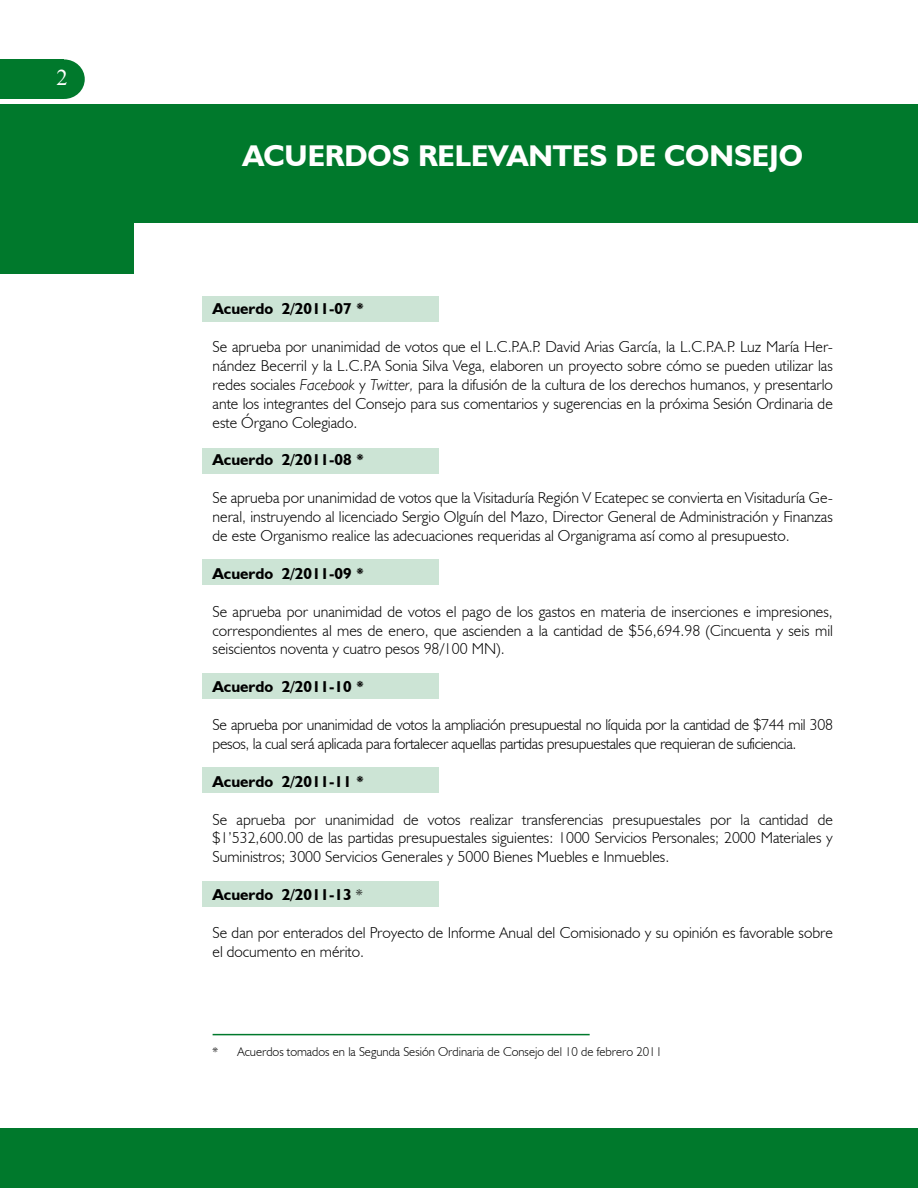
<style>
.page{position:relative;width:918px;height:1188px;background:#fff}
.page>*{position:absolute;margin:0;border:0;box-sizing:border-box;transform-origin:0 0}
.t1{font:700 30px "Humanist 521 BT";color:#fff}
.t2{font:22.5px "Times New Roman";color:#fff}
.t3{font:300 15.75px/18.9px "Humanist 521 BT";color:#000;text-align:justify}
.t4{font:300 15.75px/18.9px "Humanist 521 BT";letter-spacing:-.02em;color:#000}
.t5{font:700 15.75px "Humanist 521 BT";color:#000}
.t6{font:300 12.75px "Humanist 521 BT";color:#000}
.s1{font-style:italic}
.s2{font-weight:300}
</style>
<div class="page">
<div style="left:0;top:59px;width:64px;height:40px;background:#00792c"></div>
<div style="left:44px;top:59px;width:41px;height:40px;background:#00792c;border-radius:50%"></div>
<div style="left:0;top:1128px;width:918px;height:60px;background:#00792c"></div>
<div style="left:202px;top:297px;width:237px;height:25px;background:#cce4d5"></div>
<div style="left:202px;top:673px;width:237px;height:26px;background:#cce4d5"></div>
<div style="left:202px;top:767px;width:237px;height:26px;background:#cce4d5"></div>
<div style="left:202px;top:881px;width:237px;height:26px;background:#cce4d5"></div>
<div style="left:202px;top:448px;width:237px;height:25px;background:#cce4d5"></div>
<div style="left:202px;top:559px;width:237px;height:25px;background:#cce4d5"></div>
<div style="left:0;top:104px;width:918px;height:118px;background:#00792c"></div>
<div style="left:0;top:181px;width:133px;height:93px;background:#00792c"></div>
<hr style="left:213px;top:1034px;width:377px;height:1px;background:#00792c">
<h2 class="t2" style="left:57px;top:63px;width:13px">2</h2>
<h1 class="t1" style="left:242px;top:137px;width:562px">ACUERDOS RELEVANTES DE CONSEJO</h1>
<p class="t5" style="left:213px;top:299px;width:153px">Acuerdo 2/2011-07 *</p>
<p class="t3" style="left:213px;top:337px;width:622px">Se aprueba por unanimidad de votos que el L.C.P.A.P. David Arias García, la L.C.P.A.P. Luz María Her&shy;nández Becerril y la L.C.P.A Sonia Silva Vega, elaboren un proyecto sobre cómo se pueden utilizar las redes sociales <span class="s1">Facebook</span> y <span class="s1">Twitter,</span> para la difusión de la cultura de los derechos humanos, y presentarlo ante los integrantes del Consejo para sus comentarios y sugerencias en la próxima Sesión Ordinaria de este Órgano Colegiado.</p>
<p class="t5" style="left:213px;top:450px;width:153px">Acuerdo 2/2011-08 *</p>
<p class="t3" style="left:213px;top:488px;width:622px">Se aprueba por unanimidad de votos que la Visitaduría Región V Ecatepec se convierta en Visitaduría Ge&shy;neral, instruyendo al licenciado Sergio Olguín del Mazo, Director General de Administración y Finanzas de este Organismo realice las adecuaciones requeridas al Organigrama así como al presupuesto.</p>
<p class="t5" style="left:213px;top:564px;width:153px">Acuerdo 2/2011-09 *</p>
<p class="t3" style="left:213px;top:602px;width:622px">Se aprueba por unanimidad de votos el pago de los gastos en materia de inserciones e impresiones, correspondientes al mes de enero, que ascienden a la cantidad de $56,694.98 (Cincuenta y seis mil seiscientos noventa y cuatro pesos 98/100 MN).</p>
<p class="t5" style="left:213px;top:677px;width:153px">Acuerdo 2/2011-10 *</p>
<p class="t4" style="left:213px;top:715px;width:622px">Se aprueba por unanimidad de votos la ampliación presupuestal no líquida por la cantidad de $744 mil 308 pesos, la cual será aplicada para fortalecer aquellas partidas presupuestales que requieran de suficiencia.</p>
<p class="t5" style="left:213px;top:772px;width:153px">Acuerdo 2/2011-11 *</p>
<p class="t3" style="left:213px;top:809px;width:622px">Se aprueba por unanimidad de votos realizar transferencias presupuestales por la cantidad de $1’532,600.00 de las partidas presupuestales siguientes: 1000 Servicios Personales; 2000 Materiales y Suministros; 3000 Servicios Generales y 5000 Bienes Muebles e Inmuebles.</p>
<p class="t5" style="left:213px;top:885px;width:152px">Acuerdo 2/2011-13 <span class="s2">*</span></p>
<p class="t3" style="left:213px;top:923px;width:622px">Se dan por enterados del Proyecto de Informe Anual del Comisionado y su opinión es favorable sobre el documento en mérito.</p>
<p class="t6" style="left:213px;top:1044px;width:451px">* Acuerdos tomados en la Segunda Sesión Ordinaria de Consejo del 10 de febrero 2011</p>
</div>
